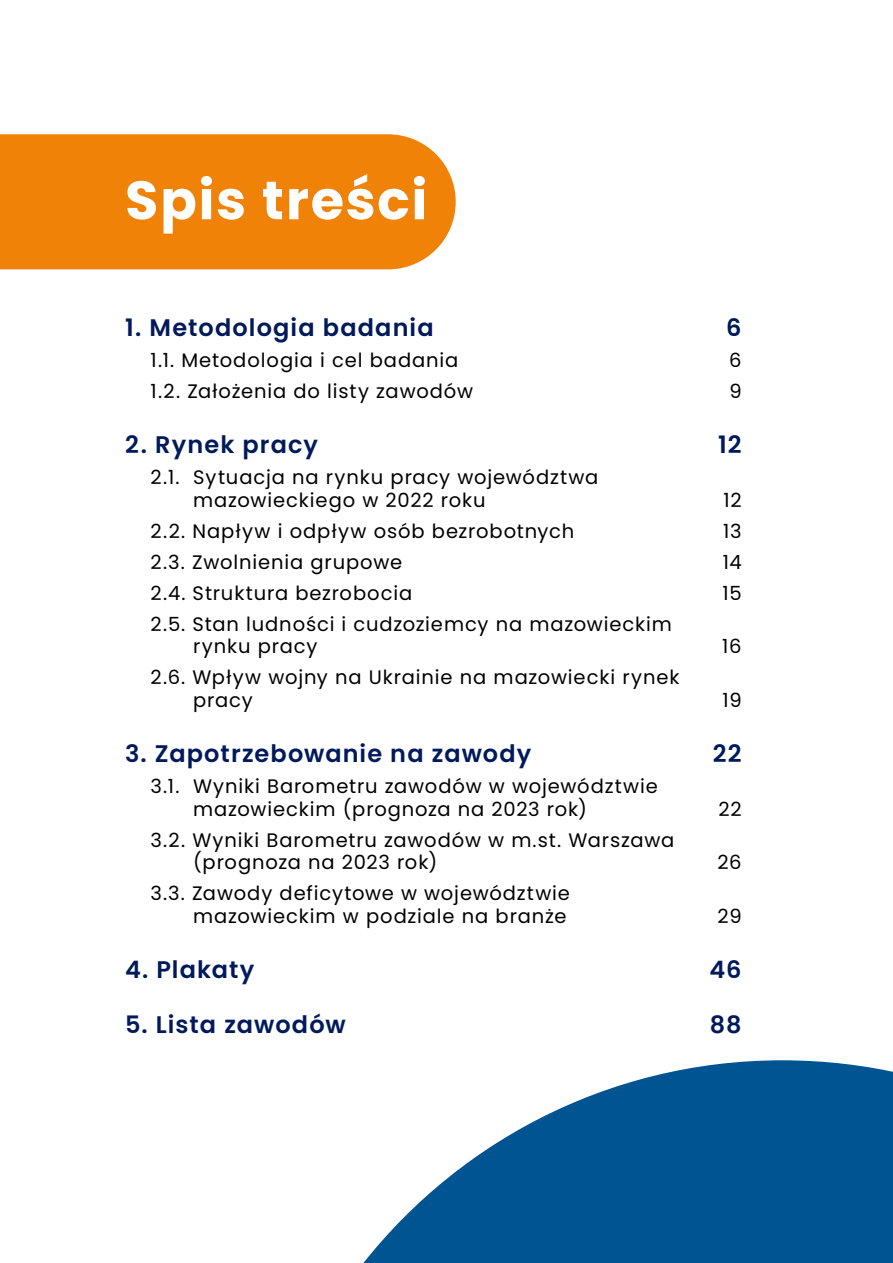
<style>
.page{position:relative;width:893px;height:1263px;background:#fff}
.page>*{position:absolute;margin:0;border:0;box-sizing:border-box;transform-origin:0 0}
.Spis{font:700 54px "Poppins";letter-spacing:.03em;color:#fff}
.Spis_rozdzial{font:600 24px "Poppins";letter-spacing:.045em;color:#001a5b}
.Spis_podrozdzial{font:19.5px/22.5px "Poppins";letter-spacing:.045em;color:#000}
</style>
<div class="page">
<div style="left:0;top:134px;width:456px;height:135px;background:#f08208"></div>
<svg style="left:363px;top:1060px;width:530px;height:203px;fill:#005491"></svg>
<p class="Spis" style="left:125px;top:169px;width:304px">Spis treści</p>
<h1 class="Spis_rozdzial" style="left:125px;top:314px;width:310px">1. Metodologia badania</h1>
<h1 class="Spis_rozdzial" style="left:726px;top:314px;width:17px">6</h1>
<h2 class="Spis_podrozdzial" style="left:151px;top:349px;width:309px">1.1. Metodologia i cel badania</h2>
<h2 class="Spis_podrozdzial" style="left:729px;top:349px;width:14px">6</h2>
<h2 class="Spis_podrozdzial" style="left:151px;top:380px;width:324px">1.2. Założenia do listy zawodów</h2>
<h2 class="Spis_podrozdzial" style="left:729px;top:380px;width:14px">9</h2>
<h1 class="Spis_rozdzial" style="left:125px;top:431px;width:194px">2. Rynek pracy</h1>
<h1 class="Spis_rozdzial" style="left:718px;top:431px;width:25px">12</h1>
<h2 class="Spis_podrozdzial" style="left:193px;top:466px;width:407px;text-indent:-43px">2.1. Sytuacja na rynku pracy województwa mazowieckiego w 2022 roku</h2>
<h2 class="Spis_podrozdzial" style="left:723px;top:489px;width:20px">12</h2>
<h2 class="Spis_podrozdzial" style="left:151px;top:520px;width:425px">2.2. Napływ i odpływ osób bezrobotnych</h2>
<h2 class="Spis_podrozdzial" style="left:723px;top:520px;width:20px">13</h2>
<h2 class="Spis_podrozdzial" style="left:151px;top:551px;width:253px">2.3. Zwolnienia grupowe</h2>
<h2 class="Spis_podrozdzial" style="left:723px;top:551px;width:21px">14</h2>
<h2 class="Spis_podrozdzial" style="left:151px;top:582px;width:263px">2.4. Struktura bezrobocia</h2>
<h2 class="Spis_podrozdzial" style="left:722px;top:582px;width:21px">15</h2>
<h2 class="Spis_podrozdzial" style="left:193px;top:613px;width:480px;text-indent:-43px">2.5. Stan ludności i cudzoziemcy na mazowieckim rynku pracy</h2>
<h2 class="Spis_podrozdzial" style="left:722px;top:635px;width:21px">16</h2>
<h2 class="Spis_podrozdzial" style="left:193px;top:666px;width:488px;text-indent:-43px">2.6. Wpływ wojny na Ukrainie na mazowiecki rynek pracy</h2>
<h2 class="Spis_podrozdzial" style="left:722px;top:689px;width:21px">19</h2>
<h1 class="Spis_rozdzial" style="left:125px;top:740px;width:408px">3. Zapotrzebowanie na zawody</h1>
<h1 class="Spis_rozdzial" style="left:713px;top:740px;width:30px">22</h1>
<h2 class="Spis_podrozdzial" style="left:193px;top:775px;width:466px;text-indent:-43px">3.1. Wyniki Barometru zawodów w województwie mazowieckim (prognoza na 2023 rok)</h2>
<h2 class="Spis_podrozdzial" style="left:718px;top:798px;width:25px">22</h2>
<h2 class="Spis_podrozdzial" style="left:193px;top:829px;width:483px;text-indent:-43px">3.2. Wyniki Barometru zawodów w m.st. Warszawa (prognoza na 2023 rok)</h2>
<h2 class="Spis_podrozdzial" style="left:151px;top:882px;width:421px;text-align:right">3.3. Zawody deficytowe w województwie mazowieckim w podziale na branże</h2>
<h2 class="Spis_podrozdzial" style="left:717px;top:851px;width:26px">26</h2>
<h2 class="Spis_podrozdzial" style="left:718px;top:905px;width:26px">29</h2>
<h1 class="Spis_rozdzial" style="left:125px;top:955px;width:131px">4. Plakaty</h1>
<h1 class="Spis_rozdzial" style="left:710px;top:955px;width:34px">46</h1>
<h1 class="Spis_rozdzial" style="left:125px;top:1011px;width:222px">5. Lista zawodów</h1>
<h1 class="Spis_rozdzial" style="left:710px;top:1011px;width:33px">88</h1>
</div>
